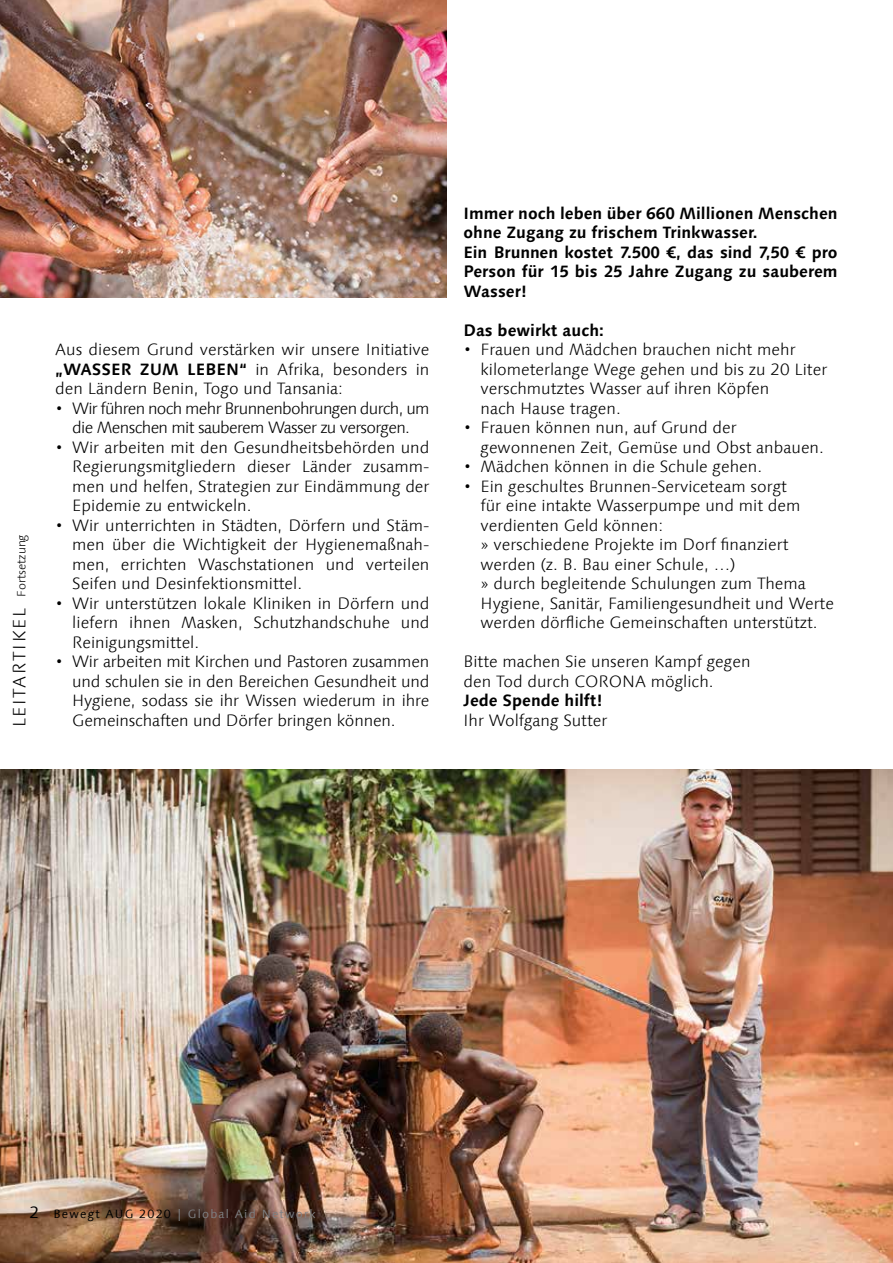
<style>
.page{position:relative;width:893px;height:1263px;background:#fff}
.page>*{position:absolute;margin:0;border:0;box-sizing:border-box;transform-origin:0 0}
.t1{font:300 18px "Linotype Syntax Com";color:#000}
.t2{font:300 16.5px/19.5px "Linotype Syntax Com";color:#000;text-align:justify}
.t3{font:700 16.5px/19.5px "Linotype Syntax Com";color:#000}
.t4{font:300 16.5px/19.5px "Linotype Syntax Com";letter-spacing:-.04em;color:#000;text-align:center}
.t5{font:12px "Linotype Syntax Com";letter-spacing:.1em;color:#7e8083}
.t6{font:300 12px "Linotype Syntax Com";color:#000}
.s1{font-weight:700}
.s2{font-size:18px}
.s3{font-size:16.5px;color:#000}
.s4{color:#000}
</style>
<div class="page">
<img style="left:0;top:0;width:446px;height:298px">
<img style="left:0;top:769px;width:893px;height:494px">
<p class="t3" style="left:463px;top:203px;width:376px">Immer noch leben über 660 Millionen Menschen ohne Zugang zu frischem Trinkwasser.<br>Ein Brunnen kostet 7.500 €, das sind 7,50 € pro Person für 15 bis 25 Jahre Zugang zu sauberem Wasser!</p>
<p class="t3" style="left:463px;top:320px;width:142px">Das bewirkt auch:</p>
<p class="t2" style="left:480px;top:340px;width:348px;text-align:left;text-indent:-17px">• Frauen und Mädchen brauchen nicht mehr kilometerlange Wege gehen und bis zu 20 Liter verschmutztes Wasser auf ihren Köpfen<br>nach Hause tragen.</p>
<p class="t2" style="left:480px;top:418px;width:345px;text-indent:-17px">• Frauen können nun, auf Grund der gewonnenen Zeit, Gemüse und Obst anbauen.</p>
<p class="t2" style="left:463px;top:457px;width:300px">• Mädchen können in die Schule gehen.</p>
<p class="t2" style="left:480px;top:476px;width:355px;text-align:left;text-indent:-17px">• Ein geschultes Brunnen-Serviceteam sorgt<br>für eine intakte Wasserpumpe und mit dem verdienten Geld können:<br>» verschiedene Projekte im Dorf finanziert werden (z. B. Bau einer Schule, …)<br>» durch begleitende Schulungen zum Thema Hygiene, Sanitär, Familiengesundheit und Werte werden dörfliche Gemeinschaften unterstützt.</p>
<p class="t2" style="left:463px;top:652px;width:289px">Bitte machen Sie unseren Kampf gegen den Tod durch CORONA möglich.</p>
<p class="t3" style="left:463px;top:691px;width:141px">Jede Spende hilft!</p>
<p class="t2" style="left:55px;top:340px;width:376px">Aus diesem Grund verstärken wir unsere Initiative <span class="s1">„WASSER ZUM LEBEN“</span> in Afrika, besonders in den Ländern Benin, Togo und Tansania:</p>
<p class="t4" style="left:55px;top:398px;width:376px">• Wir führen noch mehr Brunnenbohrungen durch, um die Menschen mit sauberem Wasser zu versorgen.</p>
<p class="t2" style="left:72px;top:437px;width:359px;text-indent:-17px">• Wir arbeiten mit den Gesundheitsbehörden und Regierungsmitgliedern dieser Länder zusamm&shy;men und helfen, Strategien zur Eindämmung der Epidemie zu entwickeln.</p>
<p class="t2" style="left:72px;top:515px;width:359px;text-indent:-17px">• Wir unterrichten in Städten, Dörfern und Stäm&shy;men über die Wichtigkeit der Hygienemaßnah&shy;men, errichten Waschstationen und verteilen Seifen und Desinfektionsmittel.</p>
<p class="t2" style="left:72px;top:593px;width:359px;text-indent:-17px">• Wir unterstützen lokale Kliniken in Dörfern und liefern ihnen Masken, Schutzhandschuhe und Reinigungsmittel.</p>
<p class="t2" style="left:72px;top:652px;width:359px;text-indent:-17px">• Wir arbeiten mit Kirchen und Pastoren zusammen und schulen sie in den Bereichen Gesundheit und Hygiene, sodass sie ihr Wissen wiederum in ihre Gemeinschaften und Dörfer bringen können.</p>
<p class="t6" style="left:14px;top:717px;width:184px;rotate:-90deg"><span class="s2">eitartikel</span> Fortsetzung</p>
<p class="t1" style="left:9px;top:727px;width:11px;rotate:-90deg">L</p>
<p class="t2" style="left:463px;top:710px;width:145px">Ihr Wolfgang Sutter</p>
<p class="t5" style="left:29px;top:1207px;width:288px"><span class="s3">2</span> <span class="s4">Bewegt AUG 2020</span> | Global Aid Network</p>
</div>
